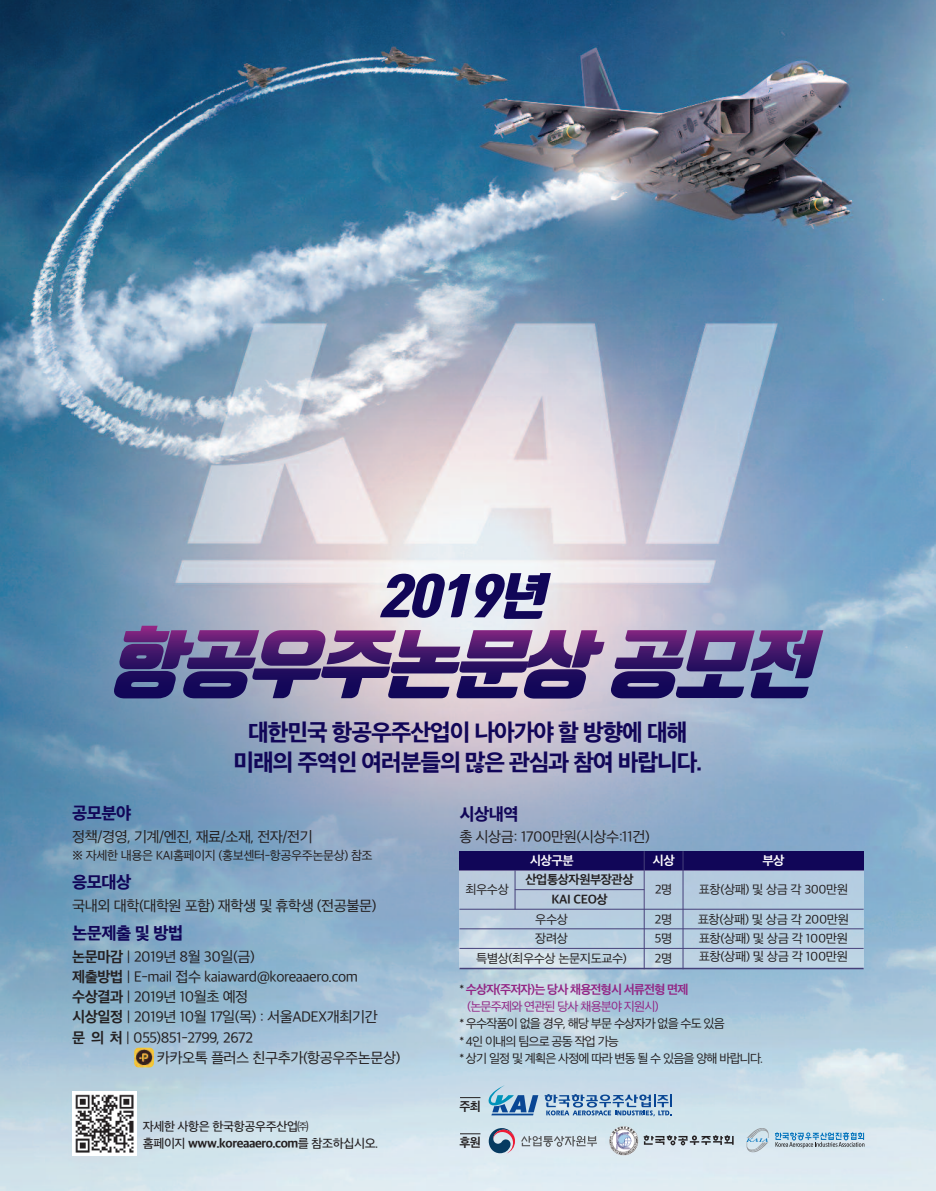
<style>
.page{position:relative;width:936px;height:1191px;background:#fff}
.page>*{position:absolute;margin:0;border:0;box-sizing:border-box;transform-origin:0 0}
.t1{font:italic 900 49.8px "Tmon Monsori";color:#110658;scale:1.05 1}
.t2{font:22.5px/30px "SD Gothic Neoa h Ex Bd";letter-spacing:-.05em;color:#110658;text-align:center}
.t3{font:16.5px "SD Gothic Neoa h Ex Bd";letter-spacing:-.035em;color:#110658}
.t4{font:14.25px "SD Gothic Neoa d Rg";letter-spacing:-.035em;color:#231f20}
.t5{font:12px "SD Gothic Neoa d Rg";letter-spacing:-.035em;color:#231f20}
.t6{font:12px/17.2px "SD Gothic Neoa d Rg";letter-spacing:-.065em;color:#231f20}
.t7{font:12px "SD Gothic Neoa h Ex Bd";letter-spacing:-.035em;color:#231f20}
.t8{font:12px "SD Gothic Neoa g Bd";letter-spacing:-.07em;color:#922685}
.t9{font:12px "SD Gothic Neoa g Bd";letter-spacing:-.035em;color:#231f20}
.t10{font:12px "SD Gothic Neoa d Rg";letter-spacing:-.065em;color:#922685}
.t11{font:12px "SD Gothic Neoa e Md";letter-spacing:-.035em;color:#231f20}
.t12{font:12px "SD Gothic Neoa g Bd";letter-spacing:-.035em;color:#fff}
.s1{font-family:"SD Gothic Neoa g Bd"}
.s2{font-family:"SD Gothic Neoa e Md"}
.s3{font-family:"SD Gothic Neoa d Rg";color:#231f20}
</style>
<div class="page">
<img style="left:0;top:0;width:935px;height:1191px">
<svg style="left:113px;top:626px;width:283px;height:72px"></svg>
<svg style="left:488px;top:1085px;width:50px;height:30px"></svg>
<svg style="left:544px;top:1094px;width:127px;height:22px"></svg>
<img style="left:72px;top:1091px;width:65px;height:65px">
<div style="left:459px;top:851px;width:185px;height:19px;background:#110658"></div>
<div style="left:644px;top:851px;width:39px;height:19px;background:#110658"></div>
<div style="left:683px;top:851px;width:180px;height:19px;background:#110658"></div>
<div style="left:459px;top:870px;width:56px;height:39px;background:#baccde"></div>
<div style="left:515px;top:870px;width:129px;height:19px;background:#b9cbde"></div>
<div style="left:644px;top:870px;width:39px;height:39px;background:#b6cbdf"></div>
<div style="left:683px;top:870px;width:180px;height:39px;background:#b5cce0"></div>
<div style="left:515px;top:889px;width:129px;height:20px;background:#b9ccde"></div>
<div style="left:459px;top:909px;width:185px;height:19px;background:#b8cde0"></div>
<div style="left:644px;top:909px;width:39px;height:19px;background:#b7cfe1"></div>
<div style="left:683px;top:909px;width:180px;height:19px;background:#b6d0e2"></div>
<div style="left:459px;top:928px;width:185px;height:20px;background:#fff;opacity:.4"></div>
<div style="left:644px;top:928px;width:39px;height:20px;background:#b8d1e2"></div>
<div style="left:683px;top:928px;width:180px;height:20px;background:#b9d1e2"></div>
<div style="left:459px;top:948px;width:185px;height:21px;background:#fff;opacity:.4"></div>
<div style="left:644px;top:948px;width:39px;height:21px;background:#bed4e3"></div>
<div style="left:683px;top:948px;width:180px;height:21px;background:#bed3e4"></div>
<hr style="left:514px;top:870px;width:1px;height:39px;background:#45407a">
<hr style="left:644px;top:851px;width:1px;height:118px;background:#45407a">
<hr style="left:682px;top:851px;width:1px;height:118px;background:#45407a">
<hr style="left:515px;top:889px;width:129px;height:1px;background:#45407a">
<hr style="left:459px;top:909px;width:404px;height:1px;background:#45407a">
<hr style="left:459px;top:928px;width:404px;height:1px;background:#45407a">
<hr style="left:459px;top:948px;width:404px;height:1px;background:#45407a">
<hr style="left:459px;top:967px;width:404px;height:2px;background:#45407a">
<svg style="left:745px;top:1124px;width:119px;height:31px"></svg>
<svg style="left:488px;top:1128px;width:27px;height:25px"></svg>
<svg style="left:521px;top:1135px;width:76px;height:12px"></svg>
<svg style="left:643px;top:1135px;width:90px;height:10px"></svg>
<img style="left:609px;top:1126px;width:29px;height:29px;border-radius:50%">
<svg style="left:460px;top:1097px;width:20px;height:1px"></svg>
<svg style="left:460px;top:1133px;width:20px;height:1px"></svg>
<img style="left:134px;top:1047px;width:20px;height:20px;border-radius:4px">
<h1 class="t1" style="left:379px;top:568px;width:170px">2019년</h1>
<h2 class="t2" style="left:233px;top:717px;width:470px">대한민국 항공우주산업이 나아가야 할 방향에 대해 미래의 주역인 여러분들의 많은 관심과 참여 바랍니다.</h2>
<p class="t3" style="left:72px;top:805px;width:61px">공모분야</p>
<p class="t4" style="left:72px;top:829px;width:242px">정책/경영, 기계/엔진, 재료/소재, 전자/전기</p>
<p class="t5" style="left:72px;top:849px;width:302px">※ 자세한 내용은 KAI홈페이지 (홍보센터-항공우주논문상) 참조</p>
<p class="t3" style="left:72px;top:874px;width:61px">응모대상</p>
<p class="t4" style="left:72px;top:898px;width:306px">국내외 대학(대학원 포함) 재학생 및 휴학생 (전공불문)</p>
<p class="t3" style="left:72px;top:925px;width:112px">논문제출 및 방법</p>
<p class="t4" style="left:72px;top:949px;width:184px"><span class="s1">논문마감</span> | 2019년 8월 30일(금)</p>
<p class="t4" style="left:72px;top:969px;width:287px"><span class="s1">제출방법</span> | E-mail 접수 kaiaward@koreaaero.com</p>
<p class="t4" style="left:72px;top:989px;width:178px"><span class="s1">수상결과</span> | 2019년 10월초 예정</p>
<p class="t4" style="left:72px;top:1010px;width:307px"><span class="s1">시상일정</span> | 2019년 10월 17일(목) : 서울ADEX개최기간</p>
<p class="t4" style="left:72px;top:1030px;width:182px"><span class="s1">문 의 처</span> | 055)851-2799, 2672</p>
<p class="t4" style="left:157px;top:1050px;width:245px">카카오톡 플러스 친구추가(항공우주논문상)</p>
<p class="t11" style="left:143px;top:1120px;width:167px">자세한 사항은 한국항공우주산업㈜</p>
<p class="t7" style="left:143px;top:1137px;width:237px"><span class="s2">홈페이지</span> www.koreaaero.com<span class="s2">를 참조하십시오.</span></p>
<p class="t3" style="left:459px;top:806px;width:61px">시상내역</p>
<p class="t4" style="left:459px;top:830px;width:192px">총 시상금: 1700만원(시상수:11건)</p>
<p class="t12" style="left:529px;top:854px;width:46px">시상구분</p>
<p class="t12" style="left:652px;top:854px;width:24px">시상</p>
<p class="t12" style="left:762px;top:854px;width:24px">부상</p>
<p class="t9" style="left:525px;top:874px;width:109px">산업통상자원부장관상</p>
<p class="t5" style="left:465px;top:883px;width:45px">최우수상</p>
<p class="t5" style="left:654px;top:883px;width:19px">2명</p>
<p class="t5" style="left:698px;top:883px;width:151px">표창(상패) 및 상금 각 300만원</p>
<p class="t9" style="left:551px;top:893px;width:58px">KAI CEO상</p>
<p class="t5" style="left:535px;top:913px;width:34px">우수상</p>
<p class="t5" style="left:654px;top:913px;width:19px">2명</p>
<p class="t5" style="left:697px;top:913px;width:153px">표창(상패) 및 상금 각 200만원</p>
<p class="t5" style="left:535px;top:932px;width:34px">장려상</p>
<p class="t5" style="left:654px;top:932px;width:19px">5명</p>
<p class="t5" style="left:698px;top:932px;width:151px">표창(상패) 및 상금 각 100만원</p>
<p class="t5" style="left:476px;top:952px;width:152px">특별상(최우수상 논문지도교수)</p>
<p class="t5" style="left:654px;top:952px;width:19px">2명</p>
<p class="t5" style="left:698px;top:950px;width:151px">표창(상패) 및 상금 각 100만원</p>
<p class="t8" style="left:459px;top:983px;width:230px"><span class="s3">*</span> 수상자(주저자)는 당사 채용전형시 서류전형 면제</p>
<p class="t10" style="left:467px;top:1000px;width:193px">(논문주제와 연관된 당사 채용분야 지원시)</p>
<p class="t6" style="left:459px;top:1015px;width:305px">* 우수작품이 없을 경우, 해당 부문 수상자가 없을 수도 있음<br>* 4인 이내의 팀으로 공동 작업 가능<br>* 상기 일정 및 계획은 사정에 따라 변동 될 수 있음을 양해 바랍니다.</p>
<p class="t9" style="left:459px;top:1100px;width:23px">주최</p>
<p class="t9" style="left:459px;top:1136px;width:23px">후원</p>
</div>
